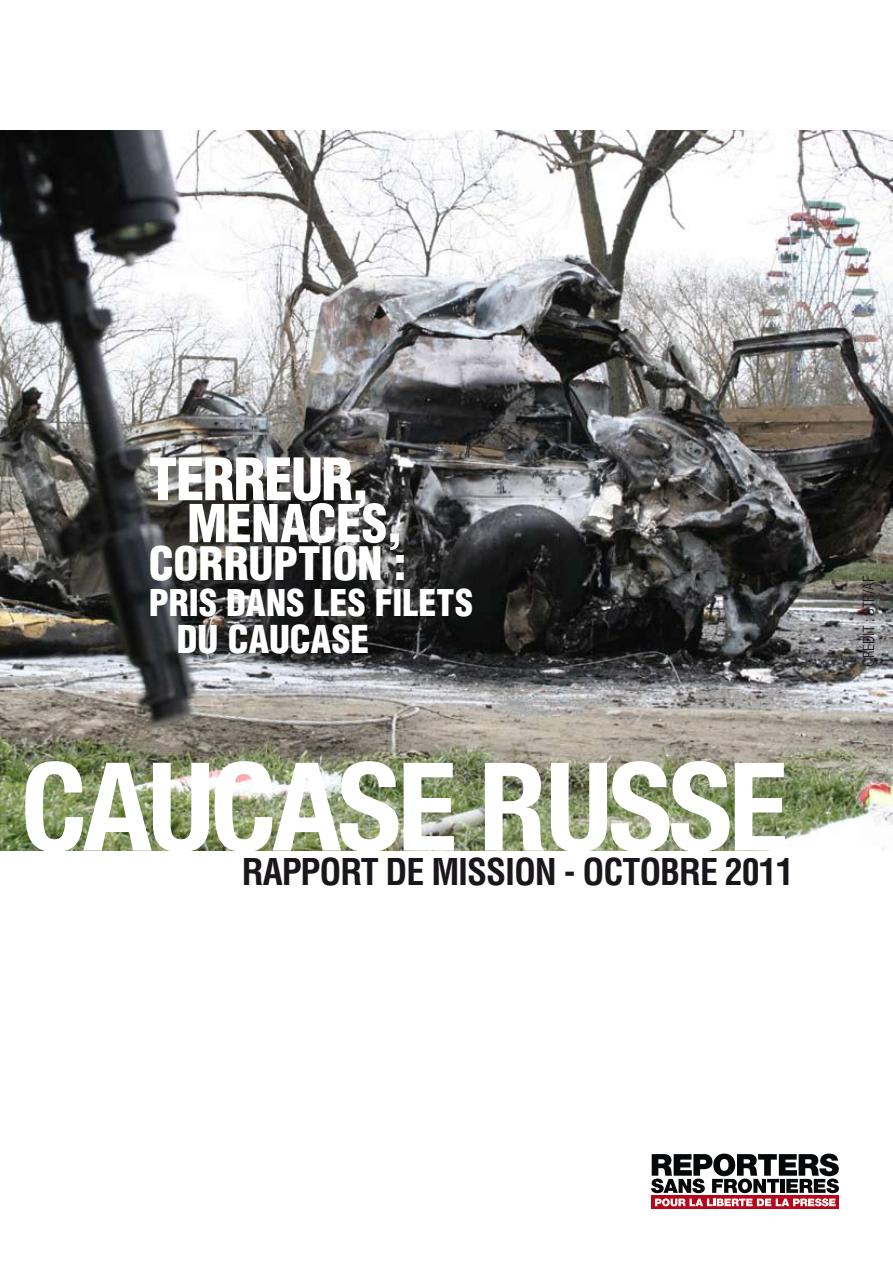
<style>
.page{position:relative;width:893px;height:1263px;background:#fff}
.page>*{position:absolute;margin:0;border:0;box-sizing:border-box;transform-origin:0 0}
.t1{font:700 condensed 123px "Helvetica Neue";letter-spacing:-.03em;color:#fff}
.t2{font:900 condensed 57px "Helvetica LT Std";letter-spacing:-.025em;color:#fff}
.t3{font:900 condensed 51px "Helvetica LT Std";letter-spacing:-.005em;color:#fff}
.t4{font:900 condensed 45px "Helvetica LT Std";letter-spacing:-.005em;color:#fff}
.t5{font:900 condensed 37.5px "Helvetica LT Std";letter-spacing:-.005em;color:#fff}
.t6{font:700 condensed 36px "Helvetica LT Std";letter-spacing:-.03em;color:#1a171c}
.t7{font:900 condensed 36px "Helvetica LT Std";letter-spacing:.005em;color:#fff}
.t8{font:300 condensed 15px "Helvetica LT Std";color:#1a171c}
</style>
<div class="page">
<img style="left:0;top:130px;width:893px;height:720px">
<svg style="left:652px;top:1206px;width:187px;height:3px"></svg>
<svg style="left:651px;top:1153px;width:188px;height:53px"></svg>
<h2 class="t2" style="left:149px;top:443px;width:223px">TERREUR,</h2>
<h3 class="t3" style="left:187px;top:491px;width:217px">MENACES,</h3>
<p class="t4" style="left:149px;top:535px;width:259px">CORRUPTION :</p>
<p class="t7" style="left:149px;top:580px;width:326px">PRIS DANS LES FILETS</p>
<p class="t5" style="left:177px;top:615px;width:194px">DU CAUCASE</p>
<h1 class="t1" style="left:21px;top:732px;width:585px">CAUCASE RUSSE</h1>
<p class="t6" style="left:242px;top:849px;width:553px">RAPPORT DE MISSION - OCTOBRE 2011</p>
<p class="t8" style="left:859px;top:667px;width:92px;rotate:-90deg">crédit : STR/AF</p>
</div>
